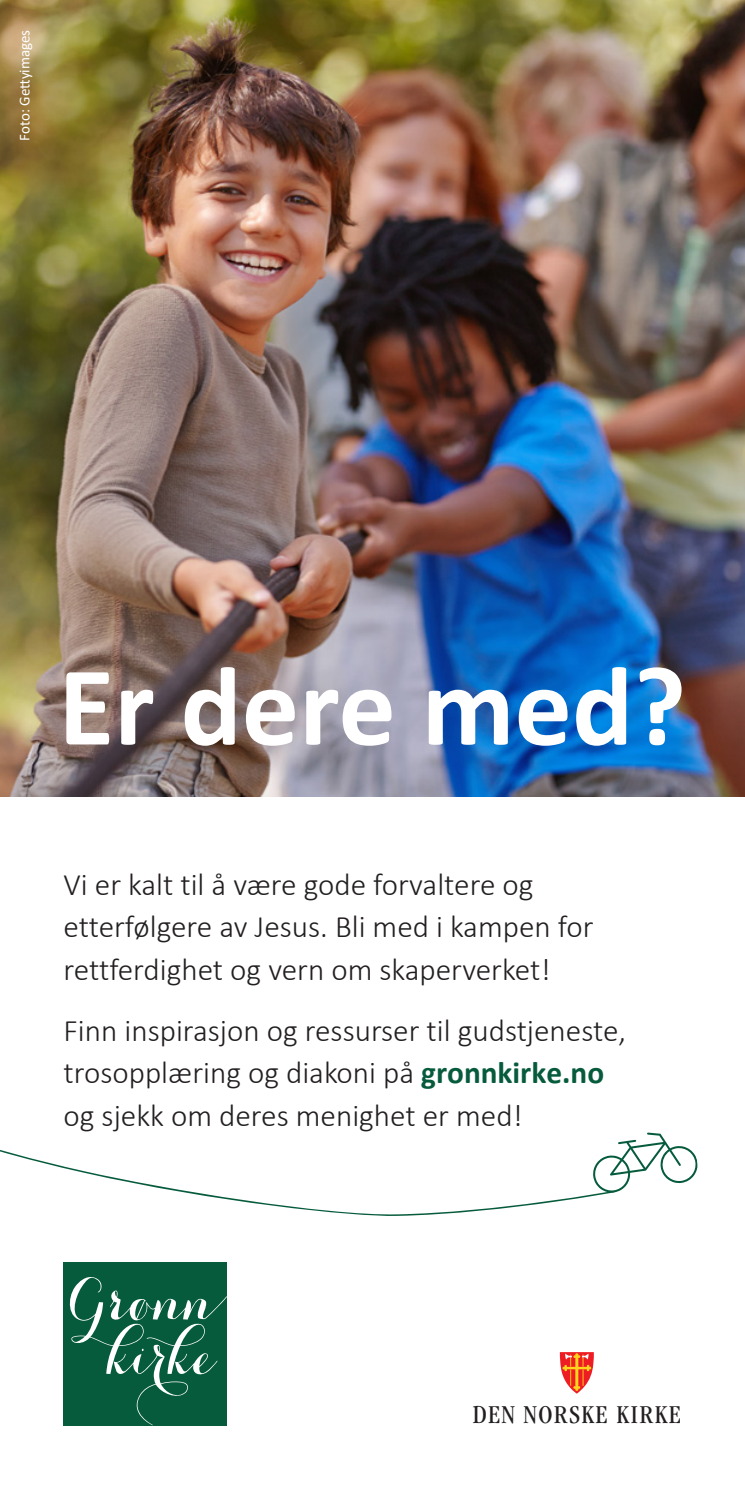
<style>
.page{position:relative;width:745px;height:1489px;background:#fff}
.page>*{position:absolute;margin:0;border:0;box-sizing:border-box;transform-origin:0 0}
.intro{font:700 114px "Calibri";color:#fff}
.brød_luft_over{font:300 31.25px/42.5px "Calibri";color:#231f20}
.t1{font:condensed 26.75px "ITC Garamond Std";letter-spacing:.05em;color:#231f20}
.t2{font:15px "Calibri";color:#fff}
.s1{font-weight:700;color:#065b3c}
</style>
<div class="page">
<svg style="left:559px;top:1352px;width:34px;height:41px"></svg>
<div style="left:64px;top:1261px;width:163px;height:163px;background:#065b3c"></div>
<svg style="left:69px;top:1277px;width:158px;height:147px"></svg>
<img style="left:0;top:0;width:744px;height:796px">
<svg style="left:614px;top:1132px;width:83px;height:60px"></svg>
<svg style="left:0;top:1150px;width:614px;height:66px"></svg>
<p class="t2" style="left:14px;top:141px;width:112px;rotate:-90deg">Foto: Gettyimages</p>
<p class="intro" style="left:58px;top:626px;width:628px">Er dere med?</p>
<p class="brød_luft_over" style="left:64px;top:863px;width:531px">Vi er kalt til å være gode forvaltere og etterfølgere av Jesus. Bli med i kampen for rettferdighet og vern om skaperverket!</p>
<p class="brød_luft_over" style="left:64px;top:1008px;width:563px">Finn inspirasjon og ressurser til gudstjeneste, trosopplæring og diakoni på <span class="s1">gronnkirke.no </span>og sjekk om deres menighet er med!</p>
<p class="t1" style="left:472px;top:1399px;width:209px">DEN NORSKE KIRKE</p>
</div>
